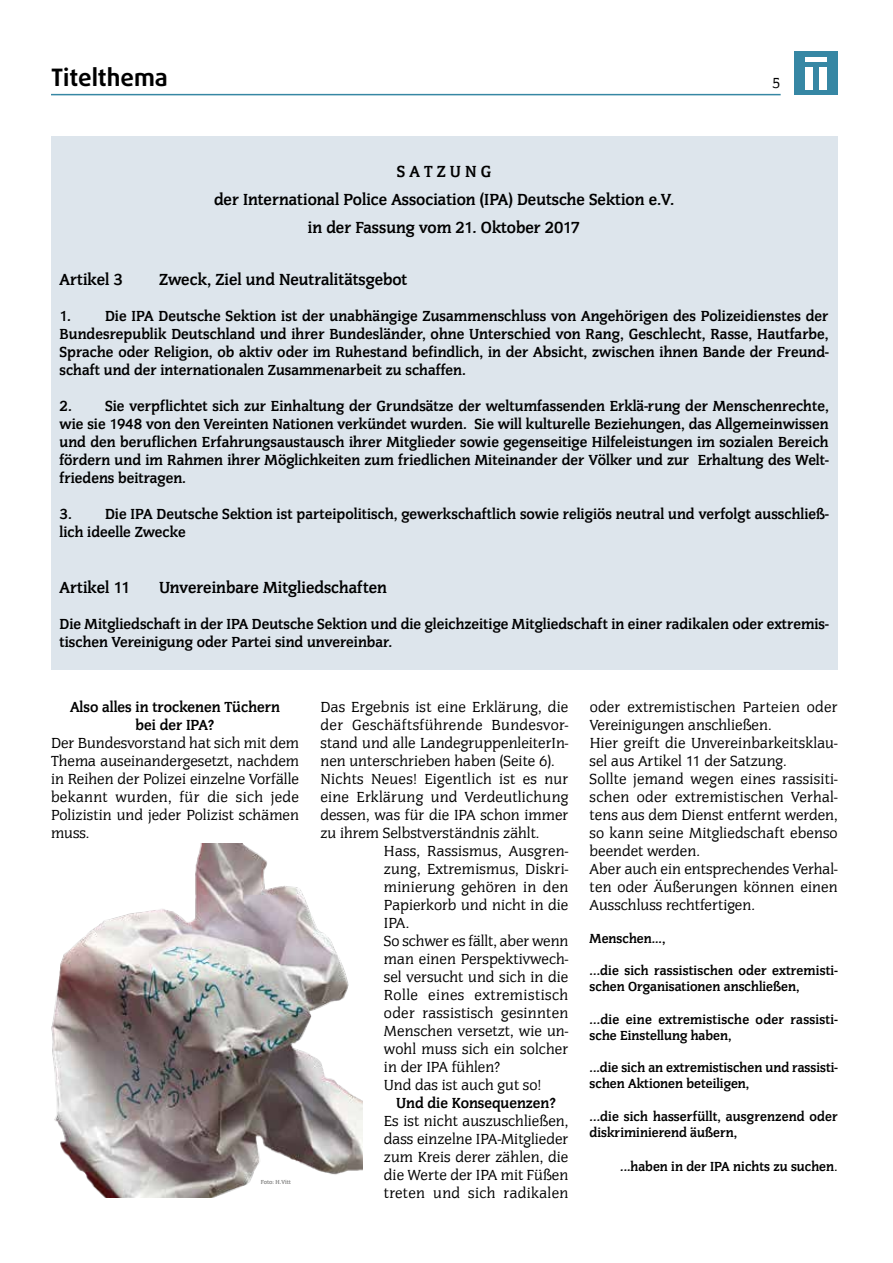
<style>
.page{position:relative;width:893px;height:1263px;background:#fff}
.page>*{position:absolute;margin:0;border:0;box-sizing:border-box;transform-origin:0 0}
.t1{font:700 24px "Daxline Pro";color:#000}
.t2{font:700 16.5px/28.3px "Congress T";color:#000;text-align:center}
.t3{font:15px/18px "Congress T";letter-spacing:.005em;color:#000;text-align:justify}
.t4{font:700 15px/18px "Congress T";color:#000;text-align:justify}
.t5{font:15px "Congress T";letter-spacing:.025em;color:#000}
.t6{font:15px "Congress T";letter-spacing:.03em;color:#000}
.t7{font:700 13.5px/16.2px "Congress T";color:#000}
.t8{font:700 6px "Congress T";letter-spacing:-.005em;color:#858584}
.s1{font-weight:400;font-size:15px}
</style>
<div class="page">
<div style="left:793px;top:51px;width:46px;height:45px;background:#3687a4"></div>
<div style="left:805px;top:57px;width:22px;height:32px;background:#fff"></div>
<hr style="left:802px;top:63px;width:27px;height:4px;background:#3687a4">
<div style="left:813px;top:65px;width:5px;height:24px;background:#3687a4"></div>
<hr style="left:51px;top:94px;width:730px;height:1px;background:#3687a4">
<div style="left:51px;top:136px;width:786px;height:534px;background:#dde5ec"></div>
<img style="left:51px;top:843px;width:312px;height:355px">
<h1 class="t1" style="left:51px;top:61px;width:118px">Titelthema</h1>
<p class="t3" style="left:772px;top:74px;width:10px">5</p>
<p class="t2" style="left:214px;top:157px;width:462px">S A T Z U N G<br>der International Police Association (IPA) Deutsche Sektion e.V. in der Fassung vom 21. Oktober 2017</p>
<p class="t2" style="left:60px;top:266px;width:65px">Artikel 3</p>
<p class="t2" style="left:159px;top:266px;width:250px">Zweck, Ziel und Neutralitätsgebot</p>
<p class="t4" style="left:60px;top:307px;width:771px">1. Die IPA Deutsche Sektion ist der unabhängige Zusammenschluss von Angehörigen des Polizeidienstes der Bundesrepublik Deutschland und ihrer Bundesländer, ohne Unterschied von Rang, Geschlecht, Rasse, Hautfarbe, Sprache oder Religion, ob aktiv oder im Ruhestand befindlich, in der Absicht, zwischen ihnen Bande der Freund&shy;schaft und der internationalen Zusammenarbeit zu schaffen.</p>
<p class="t4" style="left:60px;top:397px;width:771px">2. Sie verpflichtet sich zur Einhaltung der Grundsätze der weltumfassenden Erklä-rung der Menschenrechte, wie sie 1948 von den Vereinten Nationen verkündet wurden. Sie will kulturelle Beziehungen, das Allgemeinwissen und den beruflichen Erfahrungsaustausch ihrer Mitglieder sowie gegenseitige Hilfeleistungen im sozialen Bereich fördern und im Rahmen ihrer Möglichkeiten zum friedlichen Miteinander der Völker und zur Erhaltung des Welt&shy;friedens beitragen.</p>
<p class="t4" style="left:60px;top:505px;width:771px">3. Die IPA Deutsche Sektion ist parteipolitisch, gewerkschaftlich sowie religiös neutral und verfolgt ausschließ&shy;lich ideelle Zwecke</p>
<p class="t2" style="left:60px;top:574px;width:72px">Artikel 11</p>
<p class="t2" style="left:159px;top:574px;width:229px">Unvereinbare Mitgliedschaften</p>
<p class="t4" style="left:60px;top:615px;width:771px">Die Mitgliedschaft in der IPA Deutsche Sektion und die gleichzeitige Mitgliedschaft in einer radikalen oder extremis&shy;tischen Vereinigung oder Partei sind unvereinbar.</p>
<p class="t4" style="left:70px;top:698px;width:211px;text-align:center">Also alles in trockenen Tüchern bei der IPA?</p>
<p class="t3" style="left:51px;top:734px;width:250px">Der Bundesvorstand hat sich mit dem Thema auseinandergesetzt, nachdem in Reihen der Polizei einzelne Vorfälle bekannt wurden, für die sich jede Polizistin und jeder Polizist schämen muss.</p>
<p class="t8" style="left:261px;top:1179px;width:32px">Foto: H.Vitt</p>
<p class="t3" style="left:320px;top:698px;width:249px">Das Ergebnis ist eine Erklärung, die</p>
<p class="t5" style="left:320px;top:717px;width:249px">der Geschäftsführende Bundesvor-</p>
<p class="t3" style="left:320px;top:734px;width:249px">stand und alle LandegruppenleiterIn-</p>
<p class="t3" style="left:320px;top:752px;width:236px">nen unterschrieben haben (Seite 6).</p>
<p class="t3" style="left:320px;top:770px;width:249px">Nichts Neues! Eigentlich ist es nur</p>
<p class="t3" style="left:320px;top:788px;width:249px">eine Erklärung und Verdeutlichung</p>
<p class="t3" style="left:320px;top:806px;width:249px">dessen, was für die IPA schon immer</p>
<p class="t3" style="left:320px;top:824px;width:220px">zu ihrem Selbstverständnis zählt.</p>
<p class="t3" style="left:384px;top:842px;width:186px">Hass, Rassismus, Ausgren-</p>
<p class="t3" style="left:384px;top:860px;width:186px">zung, Extremismus, Diskri-</p>
<p class="t3" style="left:384px;top:878px;width:186px">minierung gehören in den</p>
<p class="t3" style="left:384px;top:896px;width:186px">Papierkorb und nicht in die</p>
<p class="t3" style="left:384px;top:914px;width:27px">IPA.</p>
<p class="t3" style="left:384px;top:932px;width:186px">So schwer es fällt, aber wenn</p>
<p class="t3" style="left:384px;top:950px;width:186px">man einen Perspektivwech-</p>
<p class="t3" style="left:384px;top:968px;width:186px">sel versucht und sich in die</p>
<p class="t6" style="left:384px;top:986px;width:186px">Rolle eines extremistisch</p>
<p class="t3" style="left:384px;top:1004px;width:186px">oder rassistisch gesinnten</p>
<p class="t3" style="left:384px;top:1022px;width:186px">Menschen versetzt, wie un-</p>
<p class="t3" style="left:384px;top:1040px;width:186px">wohl muss sich ein solcher</p>
<p class="t3" style="left:384px;top:1058px;width:118px">in der IPA fühlen?</p>
<p class="t3" style="left:384px;top:1076px;width:159px">Und das ist auch gut so!</p>
<p class="t4" style="left:396px;top:1094px;width:161px">Und die Konsequenzen?</p>
<p class="t3" style="left:384px;top:1112px;width:186px">Es ist nicht auszuschließen, dass einzelne IPA-Mitglieder zum Kreis derer zählen, die die Werte der IPA mit Füßen treten und sich radikalen</p>
<p class="t3" style="left:590px;top:698px;width:250px;text-align:left">oder extremistischen Parteien oder Vereinigungen anschließen.<br>Hier greift die Unvereinbarkeitsklau&shy;sel aus Artikel 11 der Satzung.<br>Sollte jemand wegen eines rassisiti&shy;schen oder extremistischen Verhal&shy;tens aus dem Dienst entfernt werden, so kann seine Mitgliedschaft ebenso beendet werden.<br>Aber auch ein entsprechendes Verhal&shy;ten oder Äußerungen können einen Ausschluss rechtfertigen.</p>
<p class="t7" style="left:590px;top:930px;width:77px">Menschen...,</p>
<p class="t7" style="left:590px;top:962px;width:250px">...die sich rassistischen oder extremisti&shy;schen Organisationen anschließen,</p>
<p class="t7" style="left:590px;top:1011px;width:250px">...die eine extremistische oder rassisti&shy;sche Einstellung haben,</p>
<p class="t7" style="left:590px;top:1060px;width:250px">...die sich an extremistischen und rassisti&shy;schen Aktionen beteiligen,</p>
<p class="t7" style="left:590px;top:1108px;width:250px">...die sich hasserfüllt, ausgrenzend oder diskriminierend äußern,</p>
<p class="t7" style="left:620px;top:1159px;width:219px">...haben in der IPA nichts zu suchen<span class="s1">.</span></p>
</div>
